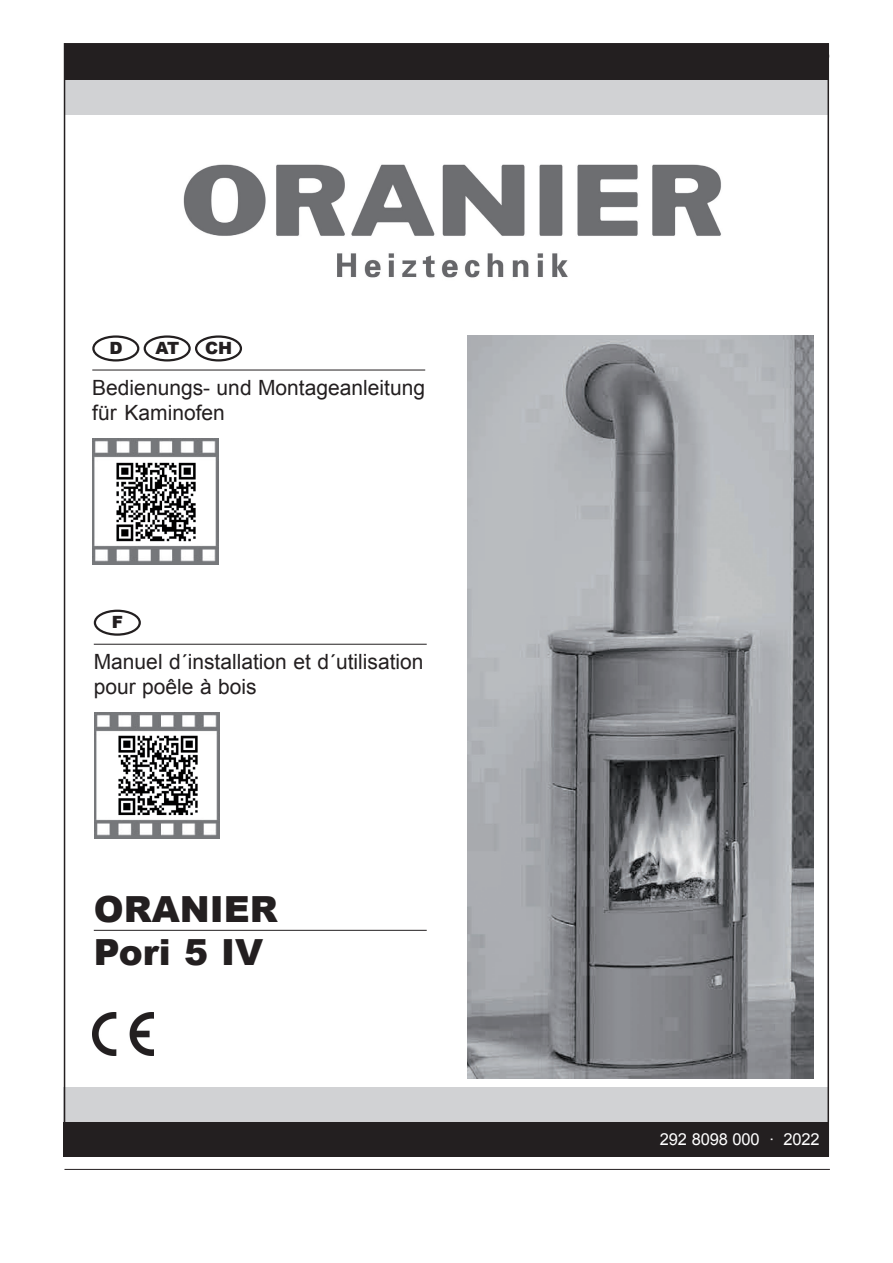
<style>
.page{position:relative;width:893px;height:1263px;background:#fff}
.page>*{position:absolute;margin:0;border:0;box-sizing:border-box;transform-origin:0 0}
.t1{font:900 36px/43.3px "Arial";color:#231f20}
.t2{font:21px/25.3px "Arial";color:#231f20}
.t3{font:900 16.8px "Arial";color:#231f20}
.t4{font:16.5px "Arial";letter-spacing:-.01em;color:#fff}
</style>
<div class="page">
<div style="left:64px;top:1087px;width:765px;height:70px;background:#d1d2d4"></div>
<img style="left:183px;top:164px;width:538px;height:114px">
<div style="left:65px;top:44px;width:763px;height:71px;background:#d1d2d4"></div>
<div style="left:65px;top:44px;width:763px;height:36px;background:#231f20"></div>
<hr style="left:64px;top:1169px;width:766px;height:1px;background:#231f20">
<div style="left:64px;top:1122px;width:765px;height:35px;background:#231f20"></div>
<img style="left:468px;top:335px;width:346px;height:744px">
<img style="left:93px;top:439px;width:125px;height:125px">
<img style="left:114px;top:459px;width:84px;height:83px">
<div style="left:92px;top:335px;width:47px;height:26px;border:2px solid #231f20;border-radius:50%"></div>
<div style="left:195px;top:335px;width:47px;height:26px;border:2px solid #231f20;border-radius:50%"></div>
<div style="left:144px;top:335px;width:47px;height:26px;border:2px solid #231f20;border-radius:50%"></div>
<hr style="left:92px;top:370px;width:333px;height:1px;background:#231f20">
<img style="left:94px;top:713px;width:126px;height:125px">
<img style="left:116px;top:733px;width:84px;height:84px">
<div style="left:94px;top:610px;width:47px;height:26px;border:2px solid #231f20;border-radius:50%"></div>
<hr style="left:94px;top:644px;width:333px;height:1px;background:#231f20">
<hr style="left:94px;top:930px;width:333px;height:1px;background:#231f20">
<img style="left:92px;top:1012px;width:62px;height:44px">
<p class="t3" style="left:109px;top:338px;width:15px">D</p>
<p class="t3" style="left:155px;top:338px;width:25px">AT</p>
<p class="t3" style="left:205px;top:338px;width:29px">CH</p>
<p class="t2" style="left:92px;top:375px;width:334px">Bedienungs- und Montageanleitung für Kaminofen</p>
<p class="t3" style="left:112px;top:612px;width:13px">F</p>
<p class="t2" style="left:94px;top:649px;width:331px">Manuel d´installation et d´utilisation pour poêle à bois</p>
<h1 class="t1" style="left:94px;top:887px;width:185px">ORANIER<br>Pori 5 IV</h1>
<p class="t4" style="left:660px;top:1128px;width:162px">292 8098 000 · 2022</p>
</div>
